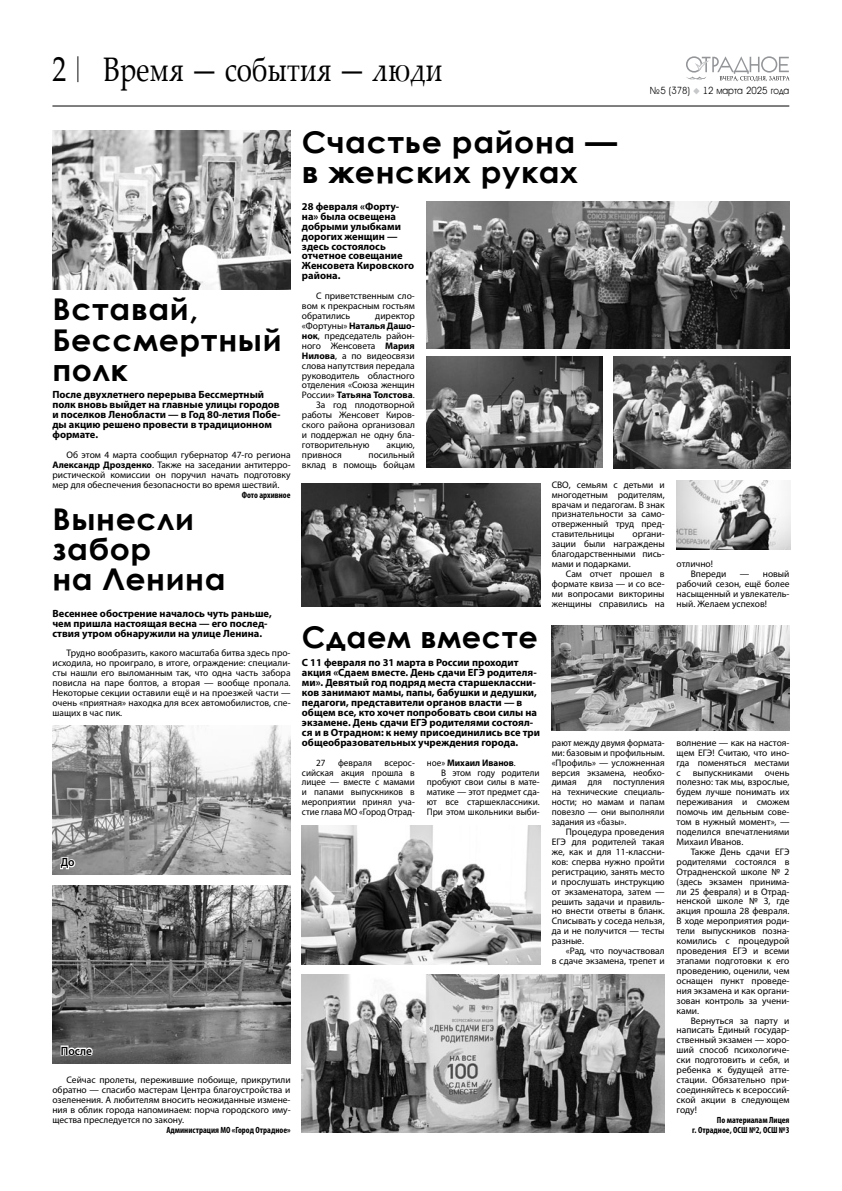
<style>
.page{position:relative;width:842px;height:1191px;background:#fff}
.page>*{position:absolute;margin:0;border:0;box-sizing:border-box;transform-origin:0 0}
.t1{font:34px "Palatino Linotype";color:#000;scale:.8 1}
.t2{font:700 30px/30px "Century Gothic";letter-spacing:.02em;color:#000;scale:1.05 1}
.t3{font:700 30px "Century Gothic";letter-spacing:.02em;color:#000}
.t4{font:600 12px "Myriad Pro";color:#000;scale:.95 1}
.t5{font:700 10.5px/9.9px "Myriad Pro";color:#000}
.t6{font:300 10px "a Avante Rough";color:#000;scale:.95 1}
.t7{font:9.5px/9.9px "Myriad Pro";color:#000;text-align:justify}
.t8{font:9.5px/9.9px "Myriad Pro";color:#000;text-align:justify;scale:.96 1}
.t9{font:700 9.5px "Myriad Pro";color:#000}
.t10{font:700 9.5px "Myriad Pro";color:#000;scale:.96 1}
.t11{font:700 condensed 9px/9.9px "Myriad Pro";color:#000;text-align:right}
.s1{font-size:35px}
.s2{font-family:"Times New Roman";font-size:28px}
.s3{color:#c7c8ca}
.s4{font-weight:700}
.s5{font-weight:400}
</style>
<div class="page">
<hr style="left:52px;top:106px;width:737px;height:1px;background:#000">
<svg style="left:686px;top:56px;width:103px;height:25px"></svg>
<img style="left:52px;top:725px;width:239px;height:149px">
<img style="left:52px;top:886px;width:239px;height:177px">
<img style="left:52px;top:130px;width:239px;height:159px">
<img style="left:427px;top:201px;width:362px;height:148px">
<img style="left:302px;top:483px;width:238px;height:123px">
<img style="left:676px;top:481px;width:114px;height:68px">
<img style="left:427px;top:356px;width:175px;height:111px">
<img style="left:614px;top:356px;width:177px;height:112px">
<img style="left:551px;top:626px;width:238px;height:104px">
<img style="left:302px;top:826px;width:238px;height:138px">
<img style="left:302px;top:974px;width:363px;height:159px">
<svg style="left:59px;top:856px;width:17px;height:14px"></svg>
<svg style="left:60px;top:1044px;width:34px;height:12px"></svg>
<h1 class="t1" style="left:52px;top:45px;width:489px"><span class="s1">2</span> <span class="s2">|</span> Время — события — люди</h1>
<h2 class="t2" style="left:302px;top:126px;width:302px">Счастье района — в женских руках</h2>
<p class="t6" style="left:650px;top:85px;width:148px">№ 5 (378) <span class="s3">◆</span> 12 марта 2025 года</p>
<h2 class="t2" style="left:52px;top:293px;width:220px">Вставай,<br>Бессмертный полк</h2>
<p class="t5" style="left:52px;top:389px;width:230px">После двухлетнего перерыва Бессмертный полк вновь выйдет на главные улицы городов и поселков Ленобласти — в Год 80-летия Побе&shy;ды акцию решено провести в традиционном формате.</p>
<p class="t7" style="left:52px;top:450px;width:240px;text-indent:14px">Об этом 4 марта сообщил губернатор 47-го региона <span class="s4">Александр Дрозденко</span>. Также на заседании антитерро&shy;ристической комиссии он поручил начать подготовку мер для обеспечения безопасности во время шествий.</p>
<p class="t11" style="left:242px;top:489px;width:50px">Фото архивное</p>
<h2 class="t2" style="left:52px;top:503px;width:166px">Вынесли забор<br>на Ленина</h2>
<p class="t5" style="left:52px;top:608px;width:221px">Весеннее обострение началось чуть раньше, чем пришла настоящая весна — его послед&shy;ствия утром обнаружили на улице Ленина.</p>
<p class="t7" style="left:52px;top:648px;width:240px;text-indent:14px">Трудно вообразить, какого масштаба битва здесь про&shy;исходила, но проиграло, в итоге, ограждение: специали&shy;сты нашли его выломанным так, что одна часть забора повисла на паре болтов, а вторая — вообще пропала.<br>Некоторые секции оставили ещё и на проезжей части — очень «приятная» находка для всех автомобилистов, спе&shy;шащих в час пик.</p>
<p class="t5" style="left:302px;top:201px;width:114px">28 февраля «Форту&shy;на» была освещена добрыми улыбками дорогих женщин — здесь состоялось отчетное совещание<br>Женсовета Кировского района.</p>
<p class="t7" style="left:302px;top:291px;width:114px;text-indent:14px">С приветственным сло&shy;вом к прекрасным гостьям обратились</p>
<p class="t7" style="left:375px;top:311px;width:41px">директор</p>
<p class="t9" style="left:302px;top:319px;width:114px"><span class="s5">«Фортуны»</span> Наталья Дашо-</p>
<p class="t7" style="left:302px;top:330px;width:114px"><span class="s4">нок</span>, председатель район-</p>
<p class="t7" style="left:302px;top:340px;width:114px">ного Женсовета <span class="s4">Мария</span></p>
<p class="t7" style="left:302px;top:350px;width:114px"><span class="s4">Нилова</span>, а по видеосвязи</p>
<p class="t7" style="left:302px;top:360px;width:114px">слова напутствия передала</p>
<p class="t7" style="left:302px;top:370px;width:114px">руководитель областного</p>
<p class="t7" style="left:302px;top:380px;width:114px">отделения «Союза женщин</p>
<p class="t9" style="left:302px;top:389px;width:114px"><span class="s5">России»</span> Татьяна Толстова<span class="s5">.</span></p>
<p class="t7" style="left:316px;top:400px;width:100px">За год плодотворной</p>
<p class="t7" style="left:302px;top:410px;width:114px">работы Женсовет Киров-</p>
<p class="t7" style="left:302px;top:420px;width:114px">ского района организовал</p>
<p class="t7" style="left:302px;top:430px;width:114px">и поддержал не одну бла-</p>
<p class="t7" style="left:302px;top:440px;width:69px">готворительную</p>
<p class="t7" style="left:386px;top:440px;width:30px">акцию,</p>
<p class="t7" style="left:302px;top:449px;width:42px">привнося</p>
<p class="t7" style="left:302px;top:449px;width:114px;text-align:right">посильный<br>вклад в помощь бойцам</p>
<h2 class="t3" style="left:302px;top:615px;width:237px">Сдаем вместе</h2>
<p class="t5" style="left:302px;top:657px;width:240px">С 11 февраля по 31 марта в России проходит акция «Сдаем вместе. День сдачи ЕГЭ родителя&shy;ми». Девятый год подряд места старшеклассни&shy;ков занимают мамы, папы, бабушки и дедушки, педагоги, представители органов власти — в общем все, кто хочет попробовать свои силы на экзамене. День сдачи ЕГЭ родителями состоял&shy;ся и в Отрадном: к нему присоединились все три общеобразовательных учреждения города.</p>
<p class="t8" style="left:316px;top:757px;width:11px">27</p>
<p class="t8" style="left:338px;top:757px;width:37px">февраля</p>
<p class="t8" style="left:302px;top:757px;width:119px;text-indent:83px">всерос&shy;сийская акция прошла в лицее — вместе с мамами и папами выпускников в мероприятии принял уча&shy;стие глава МО «Город Отрад-</p>
<p class="t10" style="left:427px;top:756px;width:94px"><span class="s5">ное»</span> Михаил Иванов<span class="s5">.</span></p>
<p class="t7" style="left:441px;top:767px;width:100px">В этом году родители</p>
<p class="t7" style="left:427px;top:777px;width:114px">пробуют свои силы в мате-</p>
<p class="t7" style="left:427px;top:787px;width:114px">матике — этот предмет сда-</p>
<p class="t7" style="left:427px;top:797px;width:114px">ют все старшеклассники.</p>
<p class="t7" style="left:427px;top:807px;width:114px">При этом школьники выби-</p>
<p class="t4" style="left:61px;top:854px;width:16px">До</p>
<p class="t4" style="left:61px;top:1042px;width:34px">После</p>
<p class="t7" style="left:52px;top:1075px;width:240px;text-indent:14px">Сейчас пролеты, пережившие побоище, прикрутили обратно — спасибо мастерам Центра благоустройства и озеленения. А любителям вносить неожиданные измене&shy;ния в облик города напоминаем: порча городского иму&shy;щества преследуется по закону.</p>
<p class="t11" style="left:166px;top:1124px;width:126px">Администрация МО «Город Отрадное»</p>
<p class="t7" style="left:552px;top:479px;width:114px">СВО, семьям с детьми и многодетным родителям, врачам и педагогам. В знак признательности за само&shy;отверженный труд пред&shy;ставительницы</p>
<p class="t7" style="left:552px;top:529px;width:114px;text-indent:81px">органи&shy;зации были награждены благодарственными пись&shy;мами и подарками.</p>
<p class="t7" style="left:552px;top:568px;width:114px;text-indent:14px">Сам отчет прошел в формате квиза — и со все&shy;ми вопросами викторины женщины справились на</p>
<p class="t7" style="left:691px;top:559px;width:37px;text-indent:-14px">отлично!<br>Впереди</p>
<p class="t7" style="left:677px;top:568px;width:114px;text-indent:63px">— новый рабочий сезон, ещё более насыщенный и увлекатель&shy;ный. Желаем успехов!</p>
<p class="t7" style="left:552px;top:737px;width:114px">рают между двумя формата&shy;ми: базовым и профильным. «Профиль» — усложненная версия экзамена, необхо&shy;димая для поступления на технические специаль&shy;ности; но мамам и папам повезло — они выполняли задания из «базы».</p>
<p class="t7" style="left:552px;top:827px;width:114px;text-indent:14px">Процедура проведения ЕГЭ для родителей такая же, как и для 11-классни&shy;ков: сперва нужно пройти регистрацию, занять место и прослушать инструкцию от экзаменатора, затем — решить задачи и правиль&shy;но внести ответы в бланк.<br>Списывать у соседа нельзя, да и не получится — тесты разные.</p>
<p class="t7" style="left:552px;top:946px;width:114px;text-align:right">«Рад, что поучаствовал<br>в сдаче экзамена, трепет и</p>
<p class="t7" style="left:677px;top:737px;width:114px">волнение — как на настоя&shy;щем ЕГЭ! Считаю, что ино&shy;гда поменяться местами с выпускниками очень полезно: так мы, взрослые, будем лучше понимать их переживания и сможем помочь им дельным сове&shy;том в нужный момент», — поделился впечатлениями Михаил Иванов.</p>
<p class="t7" style="left:677px;top:846px;width:114px;text-indent:14px">Также День сдачи ЕГЭ родителями состоялся в Отрадненской школе № 2 (здесь экзамен принима&shy;ли 25 февраля) и в Отрад&shy;ненской школе № 3, где акция прошла 28 февраля.<br>В ходе мероприятия роди&shy;тели выпускников позна&shy;комились с процедурой проведения ЕГЭ и всеми этапами подготовки к его проведению, оценили, чем оснащен пункт проведе&shy;ния экзамена и как органи&shy;зован контроль за учени&shy;ками.</p>
<p class="t7" style="left:677px;top:1015px;width:114px;text-indent:14px">Вернуться за парту и написать Единый государ&shy;ственный экзамен — хоро&shy;ший способ психологиче&shy;ски подготовить и себя, и ребенка к будущей атте&shy;стации. Обязательно при&shy;соединяйтесь к всероссий&shy;ской акции в следующем году!</p>
<p class="t11" style="left:692px;top:1114px;width:99px">По материалам Лицея<br>г. Отрадное, ОСШ №2, ОСШ №3</p>
</div>
